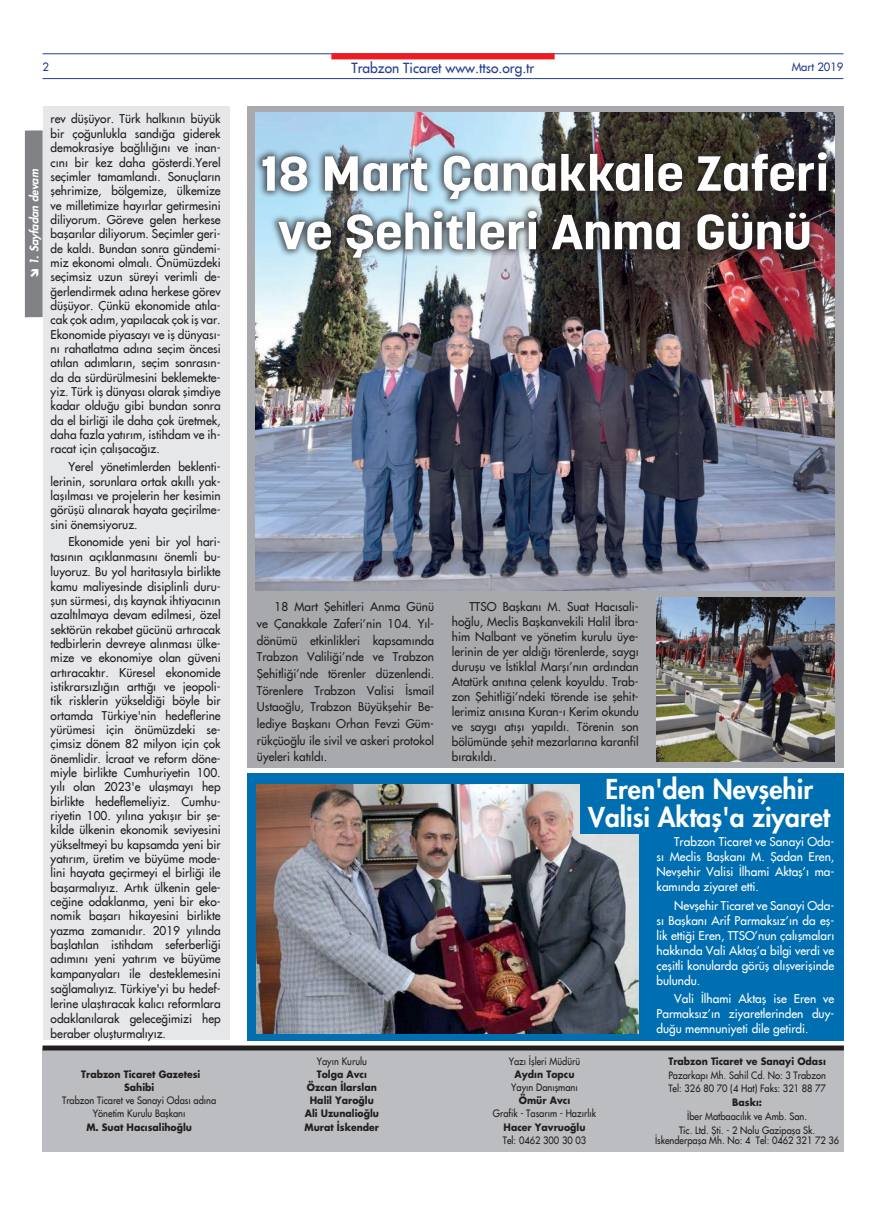
<style>
.page{position:relative;width:886px;height:1205px;background:#fff}
.page>*{position:absolute;margin:0;border:0;box-sizing:border-box;transform-origin:0 0}
.t1{font:700 48.75px/58.5px "Korolev";color:#fff;text-align:center;scale:1.15 1}
.t2{font:800 26.25px/27.8px "Beatles";color:#fff;text-align:center}
.t3{font:13.75px "Beatles";color:#253f8e}
.t4{font:11.88px/14.5px "Beatles";color:#231f20;text-align:justify}
.t5{font:11.88px/15px "Beatles";color:#fff;text-align:justify}
.t6{font:italic 800 11.25px "Beatles";color:#fff}
.t7{font:11.25px "Beatles";color:#253f8e}
.t8{font:10px/13.8px "Beatles";color:#231f20;text-align:center;scale:.93 1}
.t9{font:700 10px/13.1px "Beatles";color:#231f20;text-align:center;scale:.93 1}
</style>
<div class="page">
<div style="left:43px;top:106px;width:186px;height:934px;background:#e6e7e9"></div>
<div style="left:25px;top:130px;width:18px;height:187px;background:#808285"></div>
<div style="left:43px;top:1049px;width:801px;height:103px;background:#bcbdc0"></div>
<hr style="left:43px;top:53px;width:800px;height:1px;background:#253f8e">
<hr style="left:43px;top:78px;width:800px;height:1px;background:#253f8e">
<div style="left:331px;top:53px;width:224px;height:6px;background:#ee1d23"></div>
<div style="left:43px;top:1045px;width:801px;height:5px;background:#231f20"></div>
<div style="left:247px;top:106px;width:596px;height:662px;background:#a8a9ad"></div>
<div style="left:247px;top:773px;width:596px;height:267px;background:#006fb1"></div>
<img style="left:255px;top:113px;width:579px;height:477px">
<div style="left:254px;top:144px;width:580px;height:122px;background:#231f20;opacity:.75"></div>
<img style="left:656px;top:597px;width:178px;height:164px">
<img style="left:257px;top:784px;width:382px;height:250px">
<div style="left:580px;top:778px;width:73px;height:56px;background:#006fb1"></div>
<p class="t7" style="left:43px;top:60px;width:8px">2</p>
<p class="t3" style="left:351px;top:59px;width:184px">Trabzon Ticaret www.ttso.org.tr</p>
<p class="t7" style="left:792px;top:60px;width:53px">Mart 2019</p>
<p class="t6" style="left:27px;top:265px;width:97px;rotate:-90deg">1. Sayfadan devam</p>
<p class="t4" style="left:51px;top:111px;width:172px">rev düşüyor. Türk halkının büyük bir çoğunlukla sandığa giderek demokrasiye bağlılığını ve inan&shy;cını bir kez daha gösterdi.Yerel seçimler tamamlandı. Sonuçların şehrimize, bölgemize, ülkemize ve milletimize hayırlar getirmesini diliyorum. Göreve gelen herkese başarılar diliyorum. Seçimler geri&shy;de kaldı. Bundan sonra gündemi&shy;miz ekonomi olmalı. Önümüzdeki seçimsiz uzun süreyi verimli de&shy;ğerlendirmek adına herkese görev düşüyor. Çünkü ekonomide atıla&shy;cak çok adım, yapılacak çok iş var.<br>Ekonomide piyasayı ve iş dünyası&shy;nı rahatlatma adına seçim öncesi atılan adımların, seçim sonrasın&shy;da da sürdürülmesini beklemekte&shy;yiz. Türk iş dünyası olarak şimdiye kadar olduğu gibi bundan sonra da el birliği ile daha çok üretmek, daha fazla yatırım, istihdam ve ih&shy;racat için çalışacağız.</p>
<p class="t4" style="left:51px;top:459px;width:172px;text-indent:18px">Yerel yönetimlerden beklenti&shy;lerinin, sorunlara ortak akıllı yak&shy;laşılması ve projelerin her kesimin görüşü alınarak hayata geçirilme&shy;sini önemsiyoruz.</p>
<p class="t4" style="left:51px;top:535px;width:172px;text-indent:18px">Ekonomide yeni bir yol hari&shy;tasının açıklanmasını önemli bu&shy;luyoruz. Bu yol haritasıyla birlikte kamu maliyesinde disiplinli duru&shy;şun sürmesi, dış kaynak ihtiyacının azaltılmaya devam edilmesi, özel sektörün rekabet gücünü artıracak tedbirlerin devreye alınması ülke&shy;mize ve ekonomiye olan güveni artıracaktır. Küresel ekonomide istikrarsızlığın arttığı ve jeopoli&shy;tik risklerin yükseldiği böyle bir ortamda Türkiye'nin hedeflerine yürümesi için önümüzdeki se&shy;çimsiz dönem 82 milyon için çok önemlidir. İcraat ve reform döne&shy;miyle birlikte Cumhuriyetin 100. yılı olan 2023'e ulaşmayı hep birlikte hedeflemeliyiz. Cumhu&shy;riyetin 100. yılına yakışır bir şe&shy;kilde ülkenin ekonomik seviyesini yükseltmeyi bu kapsamda yeni bir yatırım, üretim ve büyüme mode&shy;lini hayata geçirmeyi el birliği ile başarmalıyız. Artık ülkenin gele&shy;ceğine odaklanma, yeni bir eko&shy;nomik başarı hikayesini birlikte yazma zamanıdır. 2019 yılında başlatılan istihdam seferberliği adımını yeni yatırım ve büyüme kampanyaları ile desteklemesini sağlamalıyız. Türkiye'yi bu hedef&shy;lerine ulaştıracak kalıcı reformlara odaklanılarak geleceğimizi hep beraber oluşturmalıyız.</p>
<p class="t9" style="left:81px;top:1067px;width:130px">Trabzon Ticaret Gazetesi<br>Sahibi</p>
<p class="t8" style="left:62px;top:1093px;width:167px;line-height:13.2px">Trabzon Ticaret ve Sanayi Odası adına<br>Yönetim Kurulu Başkanı</p>
<p class="t9" style="left:86px;top:1120px;width:115px">M. Suat Hacısalihoğlu</p>
<h1 class="t1" style="left:261px;top:144px;width:496px">18 Mart Çanakkale Zaferi ve Şehitleri Anma Günü</h1>
<p class="t4" style="left:257px;top:598px;width:179px;line-height:16.6px;text-indent:18px">18 Mart Şehitleri Anma Günü ve Çanakkale Zaferi’nin 104. Yıl&shy;dönümü etkinlikleri kapsamında Trabzon Valiliği’nde ve Trabzon Şehitliği’nde törenler düzenlendi.<br>Törenlere Trabzon Valisi İsmail Ustaoğlu, Trabzon Büyükşehir Be&shy;lediye Başkanı Orhan Fevzi Güm&shy;rükçüoğlu ile sivil ve askeri protokol üyeleri katıldı.</p>
<p class="t8" style="left:317px;top:1054px;width:55px">Yayın Kurulu</p>
<p class="t9" style="left:305px;top:1067px;width:82px">Tolga Avcı<br>Özcan İlarslan<br>Halil Yaroğlu<br>Ali Uzunalioğlu<br>Murat İskender</p>
<p class="t4" style="left:452px;top:599px;width:188px;line-height:15px;text-indent:18px">TTSO Başkanı M. Suat Hacısali&shy;hoğlu, Meclis Başkanvekili Halil İbra&shy;him Nalbant ve yönetim kurulu üye&shy;lerinin de yer aldığı törenlerde, saygı duruşu ve İstiklal Marşı’nın ardından Atatürk anıtına çelenk koyuldu. Trab&shy;zon Şehitliği’ndeki törende ise şehit&shy;lerimiz anısına Kuran-ı Kerim okundu ve saygı atışı yapıldı. Törenin son bölümünde şehit mezarlarına karanfil bırakıldı.</p>
<h2 class="t2" style="left:588px;top:775px;width:243px">Eren'den Nevşehir<br>Valisi Aktaş'a ziyaret</h2>
<p class="t5" style="left:656px;top:834px;width:179px;text-indent:18px">Trabzon Ticaret ve Sanayi Oda&shy;sı Meclis Başkanı M. Şadan Eren, Nevşehir Valisi İlhami Aktaş’ı ma&shy;kamında ziyaret etti.</p>
<p class="t5" style="left:656px;top:897px;width:179px;text-indent:18px">Nevşehir Ticaret ve Sanayi Oda&shy;sı Başkanı Arif Parmaksız’ın da eş&shy;lik ettiği Eren, TTSO’nun çalışmaları hakkında Vali Aktaş’a bilgi verdi ve çeşitli konularda görüş alışverişinde bulundu.</p>
<p class="t5" style="left:656px;top:991px;width:179px;text-indent:18px">Vali İlhami Aktaş ise Eren ve Parmaksız’ın ziyaretlerinden duy&shy;duğu memnuniyeti dile getirdi.</p>
<p class="t8" style="left:509px;top:1054px;width:78px">Yazı İşleri Müdürü</p>
<p class="t9" style="left:514px;top:1067px;width:66px">Aydýn Topcu</p>
<p class="t8" style="left:511px;top:1080px;width:73px">Yayın Danışmanı</p>
<p class="t9" style="left:519px;top:1093px;width:57px">Ömür Avcı</p>
<p class="t8" style="left:493px;top:1107px;width:112px">Grafik - Tasarım - Hazırlık</p>
<p class="t9" style="left:503px;top:1120px;width:90px">Hacer Yavruoğlu</p>
<p class="t8" style="left:503px;top:1133px;width:91px">Tel: 0462 300 30 03</p>
<p class="t9" style="left:668px;top:1054px;width:171px">Trabzon Ticaret ve Sanayi Odasý</p>
<p class="t8" style="left:668px;top:1068px;width:171px;text-align:left">Pazarkapı Mh. Sahil Cd. No: 3 Trabzon<br>Tel: 326 80 70 (4 Hat) Faks: 321 88 77</p>
<p class="t9" style="left:732px;top:1095px;width:34px">Baský:</p>
<p class="t8" style="left:679px;top:1109px;width:148px">İber Matbaacılık ve Amb. San.<br>Tic. Ltd. Şti. - 2 Nolu Gazipaşa Sk.</p>
<p class="t8" style="left:655px;top:1133px;width:200px">İskenderpaşa Mh. No: 4 Tel: 0462 321 72 36</p>
</div>
